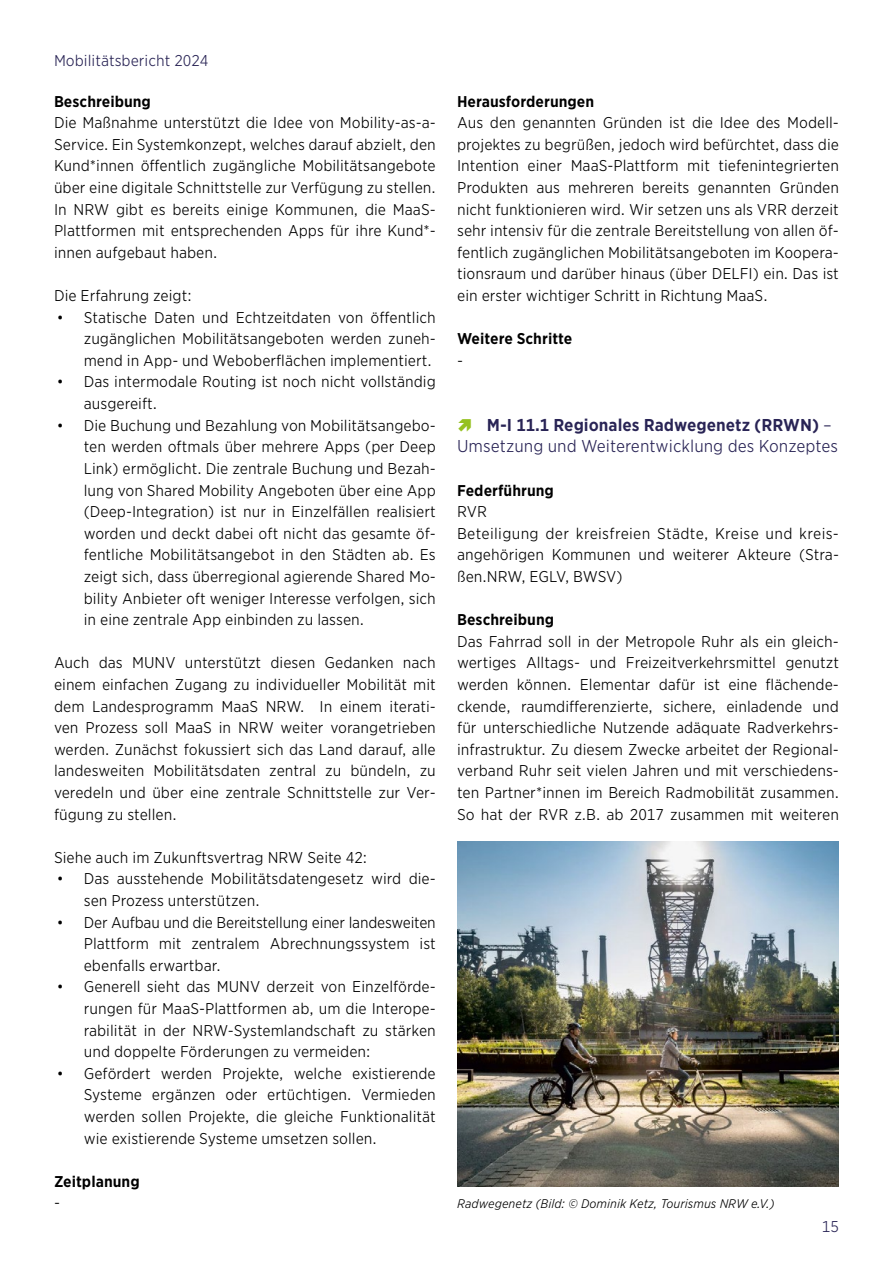
<style>
.page{position:relative;width:893px;height:1263px;background:#fff}
.page>*{position:absolute;margin:0;border:0;box-sizing:border-box;transform-origin:0 0}
.t1{font:16.5px/21.6px "Gotham Narrow Office";color:#292455}
.t2{font:15px/21.6px "Gotham Narrow Office";color:#000;text-align:justify}
.t3{font:700 15px "Gotham Narrow Office";color:#000}
.t4{font:15px "Gotham Narrow Office";color:#292455}
.t5{font:italic 12px "Gotham Narrow Office";color:#000}
.s1{font-weight:700}
</style>
<div class="page">
<img style="left:457px;top:841px;width:382px;height:346px">
<p class="t4" style="left:54px;top:51px;width:156px">Mobilitätsbericht 2024</p>
<p class="t3" style="left:54px;top:91px;width:99px">Beschreibung</p>
<p class="t2" style="left:54px;top:112px;width:383px;text-align:left">Die Maßnahme unterstützt die Idee von Mobility-as-a-Service. Ein Systemkonzept, welches darauf abzielt, den Kund*innen öffentlich zugängliche Mobilitätsangebote über eine digitale Schnittstelle zur Verfügung zu stellen.<br>In NRW gibt es bereits einige Kommunen, die MaaS-Plattformen mit entsprechenden Apps für ihre Kund*- innen aufgebaut haben.</p>
<p class="t2" style="left:54px;top:284px;width:139px">Die Erfahrung zeigt:</p>
<p class="t2" style="left:84px;top:306px;width:354px;text-indent:-27px">• Statische Daten und Echtzeitdaten von öffentlich zugänglichen Mobilitätsangeboten werden zuneh&shy;mend in App- und Weboberflächen implementiert.</p>
<p class="t2" style="left:84px;top:371px;width:354px;text-indent:-27px">• Das intermodale Routing ist noch nicht vollständig ausgereift.</p>
<p class="t2" style="left:84px;top:414px;width:354px;text-indent:-27px">• Die Buchung und Bezahlung von Mobilitätsangebo&shy;ten werden oftmals über mehrere Apps (per Deep Link) ermöglicht. Die zentrale Buchung und Bezah&shy;lung von Shared Mobility Angeboten über eine App (Deep-Integration) ist nur in Einzelfällen realisiert worden und deckt dabei oft nicht das gesamte öf&shy;fentliche Mobilitätsangebot in den Städten ab. Es zeigt sich, dass überregional agierende Shared Mo&shy;bility Anbieter oft weniger Interesse verfolgen, sich in eine zentrale App einbinden zu lassen.</p>
<p class="t2" style="left:54px;top:652px;width:383px">Auch das MUNV unterstützt diesen Gedanken nach einem einfachen Zugang zu individueller Mobilität mit dem Landesprogramm MaaS NRW. In einem iterati&shy;ven Prozess soll MaaS in NRW weiter vorangetrieben werden. Zunächst fokussiert sich das Land darauf, alle landesweiten Mobilitätsdaten zentral zu bündeln, zu veredeln und über eine zentrale Schnittstelle zur Ver&shy;fügung zu stellen.</p>
<p class="t2" style="left:54px;top:846px;width:315px">Siehe auch im Zukunftsvertrag NRW Seite 42:</p>
<p class="t2" style="left:84px;top:868px;width:354px;text-indent:-27px">• Das ausstehende Mobilitätsdatengesetz wird die&shy;sen Prozess unterstützen.</p>
<p class="t2" style="left:84px;top:911px;width:354px;text-indent:-27px">• Der Aufbau und die Bereitstellung einer landesweiten Plattform mit zentralem Abrechnungssystem ist ebenfalls erwartbar.</p>
<p class="t2" style="left:84px;top:976px;width:354px;text-indent:-27px">• Generell sieht das MUNV derzeit von Einzelförde&shy;rungen für MaaS-Plattformen ab, um die Interope&shy;rabilität in der NRW-Systemlandschaft zu stärken und doppelte Förderungen zu vermeiden:</p>
<p class="t2" style="left:84px;top:1062px;width:354px;text-indent:-27px">• Gefördert werden Projekte, welche existierende Systeme ergänzen oder ertüchtigen. Vermieden werden sollen Projekte, die gleiche Funktionalität wie existierende Systeme umsetzen sollen.</p>
<p class="t3" style="left:54px;top:1171px;width:87px">Zeitplanung</p>
<p class="t2" style="left:54px;top:1192px;width:5px">-</p>
<p class="t3" style="left:457px;top:91px;width:139px">Herausforderungen</p>
<p class="t2" style="left:457px;top:112px;width:383px">Aus den genannten Gründen ist die Idee des Modell&shy;projektes zu begrüßen, jedoch wird befürchtet, dass die Intention einer MaaS-Plattform mit tiefenintegrierten Produkten aus mehreren bereits genannten Gründen nicht funktionieren wird. Wir setzen uns als VRR derzeit sehr intensiv für die zentrale Bereitstellung von allen öf&shy;fentlich zugänglichen Mobilitätsangeboten im Koopera&shy;tionsraum und darüber hinaus (über DELFI) ein. Das ist ein erster wichtiger Schritt in Richtung MaaS.</p>
<p class="t3" style="left:457px;top:329px;width:117px">Weitere Schritte</p>
<p class="t2" style="left:457px;top:349px;width:5px">-</p>
<p class="t1" style="left:457px;top:413px;width:383px;text-indent:30px"><span class="s1">M-I 11.1 Regionales Radwegenetz (RRWN)</span> –<br>Umsetzung und Weiterentwicklung des Konzeptes</p>
<p class="t3" style="left:457px;top:480px;width:98px">Federführung</p>
<p class="t2" style="left:457px;top:500px;width:383px;text-align:left">RVR<br>Beteiligung der kreisfreien Städte, Kreise und kreis&shy;angehörigen Kommunen und weiterer Akteure (Stra&shy;ßen.NRW, EGLV, BWSV)</p>
<p class="t3" style="left:457px;top:610px;width:99px">Beschreibung</p>
<p class="t2" style="left:457px;top:630px;width:383px">Das Fahrrad soll in der Metropole Ruhr als ein gleich&shy;wertiges Alltags- und Freizeitverkehrsmittel genutzt werden können. Elementar dafür ist eine flächende&shy;ckende, raumdifferenzierte, sichere, einladende und für unterschiedliche Nutzende adäquate Radverkehrs&shy;infrastruktur. Zu diesem Zwecke arbeitet der Regional&shy;verband Ruhr seit vielen Jahren und mit verschiedens&shy;ten Partner*innen im Bereich Radmobilität zusammen.<br>So hat der RVR z.B. ab 2017 zusammen mit weiteren</p>
<p class="t5" style="left:457px;top:1196px;width:319px">Radwegenetz (Bild: © Dominik Ketz, Tourismus NRW e.V.)</p>
<p class="t4" style="left:822px;top:1217px;width:19px">15</p>
</div>
